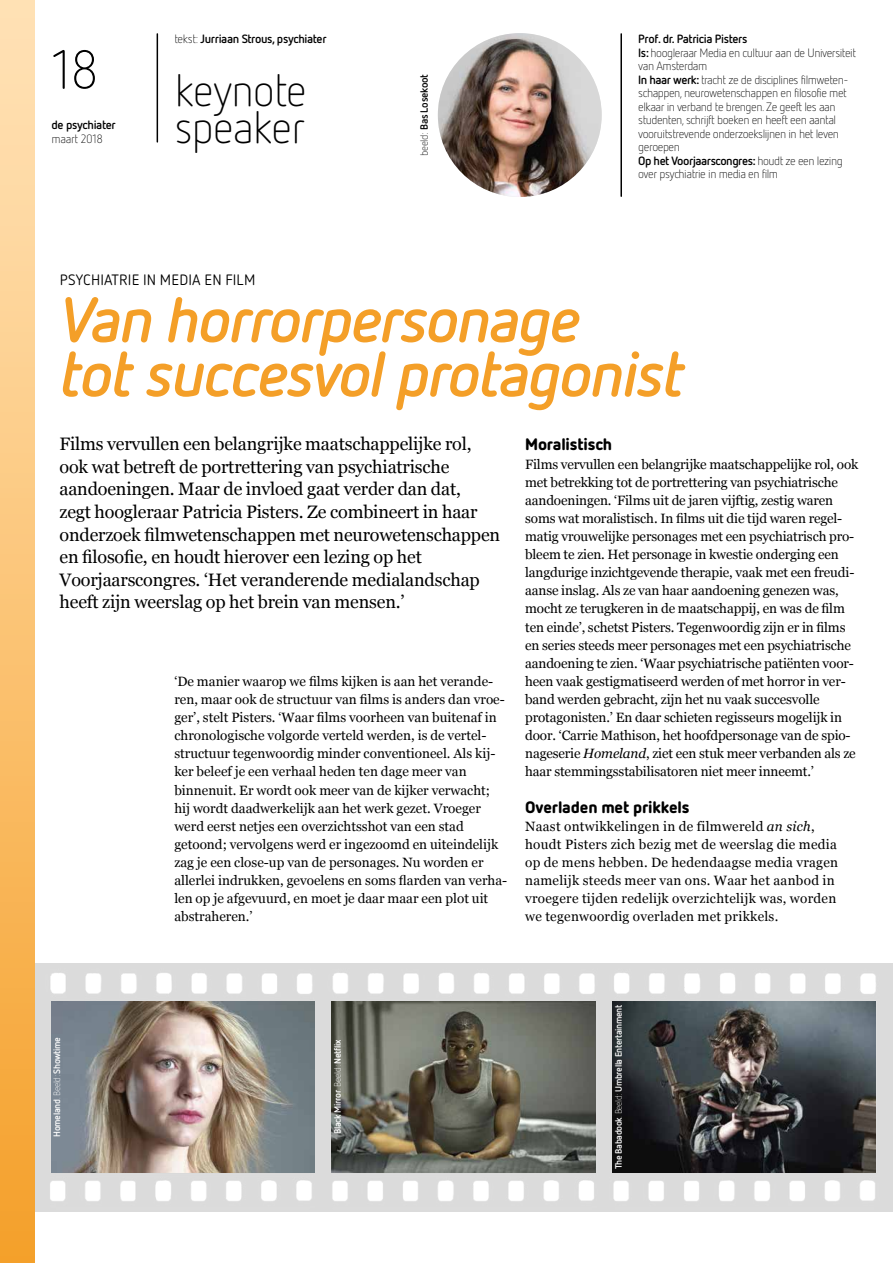
<style>
.page{position:relative;width:893px;height:1263px;background:#fff}
.page>*{position:absolute;margin:0;border:0;box-sizing:border-box;transform-origin:0 0}
.t1{font:italic 700 63px/54.3px "Netto OT";letter-spacing:-.035em;color:#f49f28}
.t2{font:300 54px "Netto OT";color:#000}
.t3{font:300 45px/36.3px "Netto OT";letter-spacing:-.03em;color:#000}
.t4{font:18px/22.5px "Georgia";letter-spacing:-.01em;color:#000}
.t5{font:900 16.5px "Netto OT";letter-spacing:-.01em;color:#000}
.t6{font:15px "Netto OT";letter-spacing:.01em;color:#000}
.t7{font:13.5px/18.1px "Georgia";letter-spacing:-.01em;color:#000}
.t8{font:13.5px/18.1px "Georgia";letter-spacing:.02em;color:#000}
.t9{font:300 12px/13.5px "Netto OT";letter-spacing:-.04em;color:#000}
.t10{font:700 12px "Netto OT";letter-spacing:-.03em;color:#000}
.t11{font:700 10.5px "Netto OT";letter-spacing:-.03em;color:#000}
.t12{font:700 9.3px "Netto OT";letter-spacing:-.04em;color:#fff}
.s1{font-weight:300}
.s2{font-weight:700}
.s3{font-style:italic}
</style>
<div class="page">
<hr style="left:157px;top:34px;width:1px;height:108px;background:#000">
<img style="left:34px;top:964px;width:859px;height:247px">
<img style="left:438px;top:33px;width:164px;height:164px;border-radius:82px">
<hr style="left:620px;top:34px;width:2px;height:162px;background:#000">
<div style="left:0;top:0;width:34px;height:1263px;background:linear-gradient(to bottom,#ffe4bb,#f5a12b)"></div>
<img style="left:51px;top:1001px;width:264px;height:172px">
<img style="left:332px;top:1001px;width:263px;height:172px">
<img style="left:612px;top:1001px;width:264px;height:172px">
<h2 class="t2" style="left:52px;top:37px;width:49px">18</h2>
<p class="t10" style="left:52px;top:117px;width:66px">de psychiater</p>
<p class="t9" style="left:52px;top:132px;width:53px">maart 2018</p>
<p class="t10" style="left:174px;top:32px;width:154px"><span class="s1">tekst:</span> Jurriaan Strous, psychiater</p>
<h3 class="t3" style="left:174px;top:72px;width:134px">keynote speaker</h3>
<p class="t11" style="left:418px;top:156px;width:83px;rotate:-90deg"><span class="s1">beeld:</span> Bas Losekoot</p>
<p class="t9" style="left:638px;top:32px;width:219px"><span class="s2">Prof. dr. Patricia Pisters<br>Is:</span> hoogleraar Media en cultuur aan de Universiteit van Amsterdam<br><span class="s2">In haar werk:</span> tracht ze de disciplines filmweten&shy;schappen, neurowetenschappen en filosofie met elkaar in verband te brengen. Ze geeft les aan studenten, schrijft boeken en heeft een aantal vooruitstrevende onderzoekslijnen in het leven geroepen<br><span class="s2">Op het Voorjaarscongres:</span> houdt ze een lezing over psychiatrie in media en film</p>
<p class="t6" style="left:60px;top:270px;width:197px">PSYCHIATRIE IN MEDIA EN FILM</p>
<h1 class="t1" style="left:60px;top:291px;width:627px">Van horrorpersonage<br>tot succesvol protagonist</h1>
<p class="t4" style="left:60px;top:433px;width:442px">Films vervullen een belangrijke maatschappelijke rol, ook wat betreft de portrettering van psychiatrische aandoeningen. Maar de invloed gaat verder dan dat,<br>zegt hoogleraar Patricia Pisters. Ze combineert in haar onderzoek filmwetenschappen met neurowetenschappen en filosofie, en houdt hierover een lezing op het Voorjaarscongres. ‘Het veranderende medialandschap heeft zijn weerslag op het brein van mensen.’</p>
<p class="t5" style="left:525px;top:434px;width:88px">Moralistisch</p>
<p class="t7" style="left:525px;top:455px;width:335px">Films vervullen een belangrijke maatschappelijke rol, ook met betrekking tot de portrettering van psychiatrische aandoeningen. ‘Films uit de jaren vijftig, zestig waren soms wat moralistisch. In films uit die tijd waren regel&shy;matig vrouwelijke personages met een psychiatrisch pro&shy;bleem te zien. Het personage in kwestie onderging een langdurige inzichtgevende therapie, vaak met een freudi&shy;aanse inslag. Als ze van haar aandoening genezen was, mocht ze terugkeren in de maatschappij, en was de film ten einde’, schetst Pisters. Tegenwoordig zijn er in films en series steeds meer personages met een psychiatrische aandoening te zien. ‘Waar psychiatrische patiënten voor&shy;heen vaak gestigmatiseerd werden of met horror in ver&shy;band werden gebracht, zijn het nu vaak succesvolle protagonisten.’ En daar schieten regisseurs mogelijk in door. ‘Carrie Mathison, het hoofdpersonage van de spio&shy;nageserie <span class="s3">Homeland</span>, ziet een stuk meer verbanden als ze haar stemmingsstabilisatoren niet meer inneemt.’</p>
<p class="t5" style="left:525px;top:796px;width:166px">Overladen met prikkels</p>
<p class="t8" style="left:525px;top:817px;width:314px">Naast ontwikkelingen in de filmwereld <span class="s3">an sich</span>, houdt Pisters zich bezig met de weerslag die media op de mens hebben. De hedendaagse media vragen namelijk steeds meer van ons. Waar het aanbod in vroegere tijden redelijk overzichtelijk was, worden we tegenwoordig overladen met prikkels.</p>
<p class="t7" style="left:174px;top:672px;width:334px">‘De manier waarop we films kijken is aan het verande&shy;ren, maar ook de structuur van films is anders dan vroe&shy;ger’, stelt Pisters. ‘Waar films voorheen van buitenaf in chronologische volgorde verteld werden, is de vertel&shy;structuur tegenwoordig minder conventioneel. Als kij&shy;ker beleef je een verhaal heden ten dage meer van binnenuit. Er wordt ook meer van de kijker verwacht; hij wordt daadwerkelijk aan het werk gezet. Vroeger werd eerst netjes een overzichtsshot van een stad getoond; vervolgens werd er ingezoomd en uiteindelijk zag je een close-up van de personages. Nu worden er allerlei indrukken, gevoelens en soms flarden van verha&shy;len op je afgevuurd, en moet je daar maar een plot uit abstraheren.’</p>
<p class="t12" style="left:51px;top:1137px;width:102px;rotate:-90deg">Homeland<span class="s1">. Beeld:</span> Showtime</p>
<p class="t12" style="left:332px;top:1134px;width:96px;rotate:-90deg">Black Mirror<span class="s1">. Beeld:</span> Netflix</p>
<p class="t12" style="left:613px;top:1169px;width:166px;rotate:-90deg">The Babadook<span class="s1">. Beeld:</span> Umbrella Entertainment</p>
</div>
